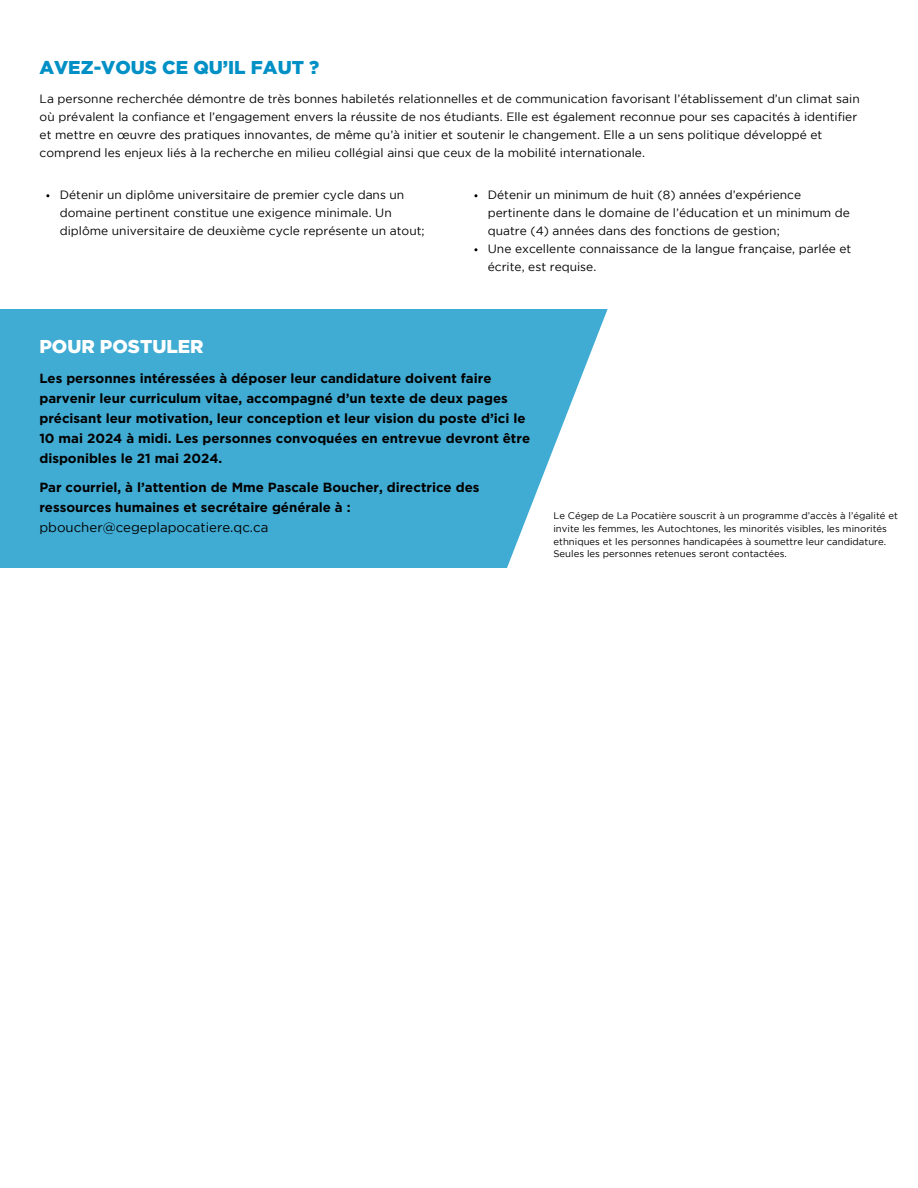
<style>
.page{position:relative;width:918px;height:1188px;background:#fff}
.page>*{position:absolute;margin:0;border:0;box-sizing:border-box;transform-origin:0 0}
.t1{font:900 18.6px "Gotham";color:#0090c5}
.t2{font:900 18.6px "Gotham";color:#fff}
.t3{font:700 13.2px/20px "Gotham";color:#000}
.t4{font:12px/18px "Gotham";color:#000}
.t5{font:9.6px/12.8px "Gotham";color:#000}
.s1{font-weight:400}
</style>
<div class="page">
<div style="left:0;top:309px;width:615px;height:258px;background:#40abd3"></div>
<svg style="left:506px;top:309px;width:109px;height:259px;fill:#fff"></svg>
<h1 class="t1" style="left:39px;top:56px;width:281px">AVEZ-VOUS CE QU’IL FAUT ?</h1>
<p class="t4" style="left:40px;top:90px;width:822px">La personne recherchée démontre de très bonnes habiletés relationnelles et de communication favorisant l’établissement d’un climat sain où prévalent la confiance et l’engagement envers la réussite de nos étudiants. Elle est également reconnue pour ses capacités à identifier et mettre en œuvre des pratiques innovantes, de même qu’à initier et soutenir le changement. Elle a un sens politique développé et comprend les enjeux liés à la recherche en milieu collégial ainsi que ceux de la mobilité internationale.</p>
<h2 class="t4" style="left:60px;top:187px;width:366px">Détenir un diplôme universitaire de premier cycle dans un domaine pertinent constitue une exigence minimale. Un diplôme universitaire de deuxième cycle représente un atout;</h2>
<p class="t4" style="left:488px;top:187px;width:364px">Détenir un minimum de huit (8) années d’expérience pertinente dans le domaine de l’éducation et un minimum de quatre (4) années dans des fonctions de gestion;</p>
<p class="t4" style="left:488px;top:241px;width:365px">Une excellente connaissance de la langue française, parlée et écrite, est requise.</p>
<p class="t2" style="left:39px;top:336px;width:166px">POUR POSTULER</p>
<p class="t3" style="left:39px;top:368px;width:492px">Les personnes intéressées à déposer leur candidature doivent faire parvenir leur curriculum vitae, accompagné d’un texte de deux pages précisant leur motivation, leur conception et leur vision du poste d’ici le 10 mai 2024 à midi. Les personnes convoquées en entrevue devront être disponibles le 21 mai 2024.</p>
<p class="t3" style="left:39px;top:477px;width:442px">Par courriel, à l’attention de Mme Pascale Boucher, directrice des ressources humaines et secrétaire générale à : <span class="s1">pboucher@cegeplapocatiere.qc.ca</span></p>
<p class="t5" style="left:553px;top:510px;width:346px">Le Cégep de La Pocatière souscrit à un programme d’accès à l’égalité et invite les femmes, les Autochtones, les minorités visibles, les minorités ethniques et les personnes handicapées à soumettre leur candidature.</p>
<h1 class="t5" style="left:553px;top:548px;width:235px">Seules les personnes retenues seront contactées.</h1>
</div>
